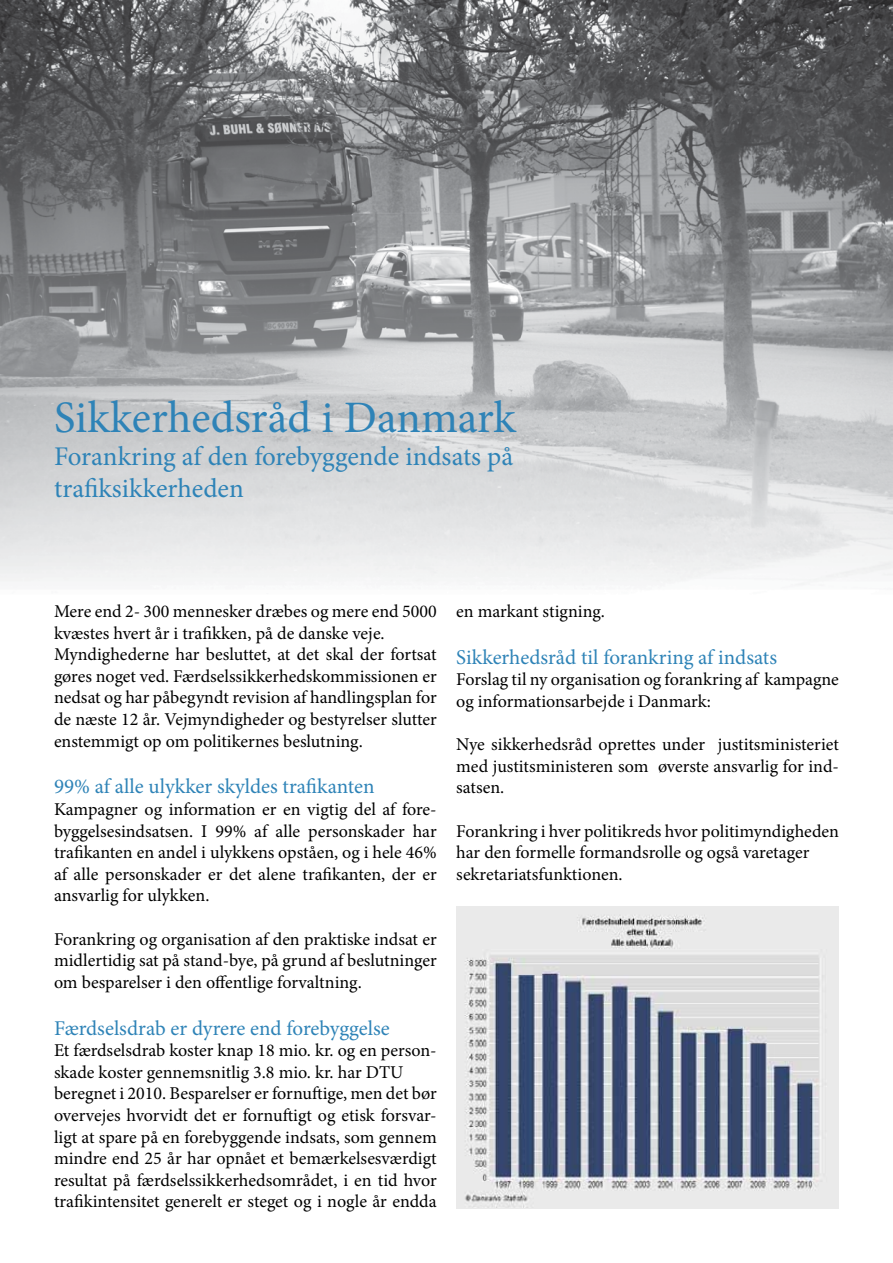
<style>
.page{position:relative;width:893px;height:1263px;background:#fff}
.page>*{position:absolute;margin:0;border:0;box-sizing:border-box;transform-origin:0 0}
.t1{font:45px "Minion Pro";color:#2e83b7}
.t2{font:27px/32.4px "Minion Pro";color:#2e83b7}
.t3{font:21px "Minion Pro";color:#2e83b7}
.t4{font:18px/21.6px "Minion Pro";color:#000}
</style>
<div class="page">
<img style="left:0;top:0;width:893px;height:585px">
<img style="left:456px;top:906px;width:383px;height:303px">
<h1 class="t1" style="left:54px;top:388px;width:463px">Sikkerhedsråd i Danmark</h1>
<h2 class="t2" style="left:54px;top:440px;width:461px">Forankring af den forebyggende indsats på trafiksikkerheden</h2>
<p class="t4" style="left:54px;top:600px;width:384px">Mere end 2- 300 mennesker dræbes og mere end 5000 kvæstes hvert år i trafikken, på de danske veje.<br>Myndighederne har besluttet, at det skal der fortsat gøres noget ved. Færdselssikkerhedskommissionen er nedsat og har påbegyndt revision af handlingsplan for de næste 12 år. Vejmyndigheder og bestyrelser slutter enstemmigt op om politikernes beslutning.</p>
<p class="t3" style="left:54px;top:772px;width:322px">99% af alle ulykker skyldes trafikanten</p>
<p class="t4" style="left:54px;top:798px;width:384px;text-align:justify">Kampagner og information er en vigtig del af fore&shy;byggelsesindsatsen. I 99% af alle personskader har trafikanten en andel i ulykkens opståen, og i hele 46% af alle personskader er det alene trafikanten, der er ansvarlig for ulykken.</p>
<p class="t4" style="left:54px;top:928px;width:384px;text-align:justify">Forankring og organisation af den praktiske indsat er midlertidig sat på stand-bye, på grund af beslutninger om besparelser i den offentlige forvaltning.</p>
<p class="t3" style="left:54px;top:1014px;width:337px">Færdselsdrab er dyrere end forebyggelse</p>
<p class="t4" style="left:54px;top:1040px;width:384px">Et færdselsdrab koster knap 18 mio. kr. og en person&shy;skade koster gennemsnitlig 3.8 mio. kr. har DTU beregnet i 2010. Besparelser er fornuftige, men det bør overvejes hvorvidt det er fornuftigt og etisk forsvar&shy;ligt at spare på en forebyggende indsats, som gennem mindre end 25 år har opnået et bemærkelsesværdigt resultat på færdselssikkerhedsområdet, i en tid hvor trafikintensitet generelt er steget og i nogle år endda</p>
<p class="t4" style="left:456px;top:600px;width:150px">en markant stigning.</p>
<p class="t3" style="left:456px;top:643px;width:322px">Sikkerhedsråd til forankring af indsats</p>
<p class="t4" style="left:456px;top:669px;width:384px">Forslag til ny organisation og forankring af kampagne og informationsarbejde i Danmark:</p>
<p class="t4" style="left:456px;top:734px;width:384px;text-align:justify">Nye sikkerhedsråd oprettes under justitsministeriet med justitsministeren som øverste ansvarlig for ind&shy;satsen.</p>
<p class="t4" style="left:456px;top:820px;width:384px">Forankring i hver politikreds hvor politimyndigheden har den formelle formandsrolle og også varetager sekretariatsfunktionen.</p>
</div>
